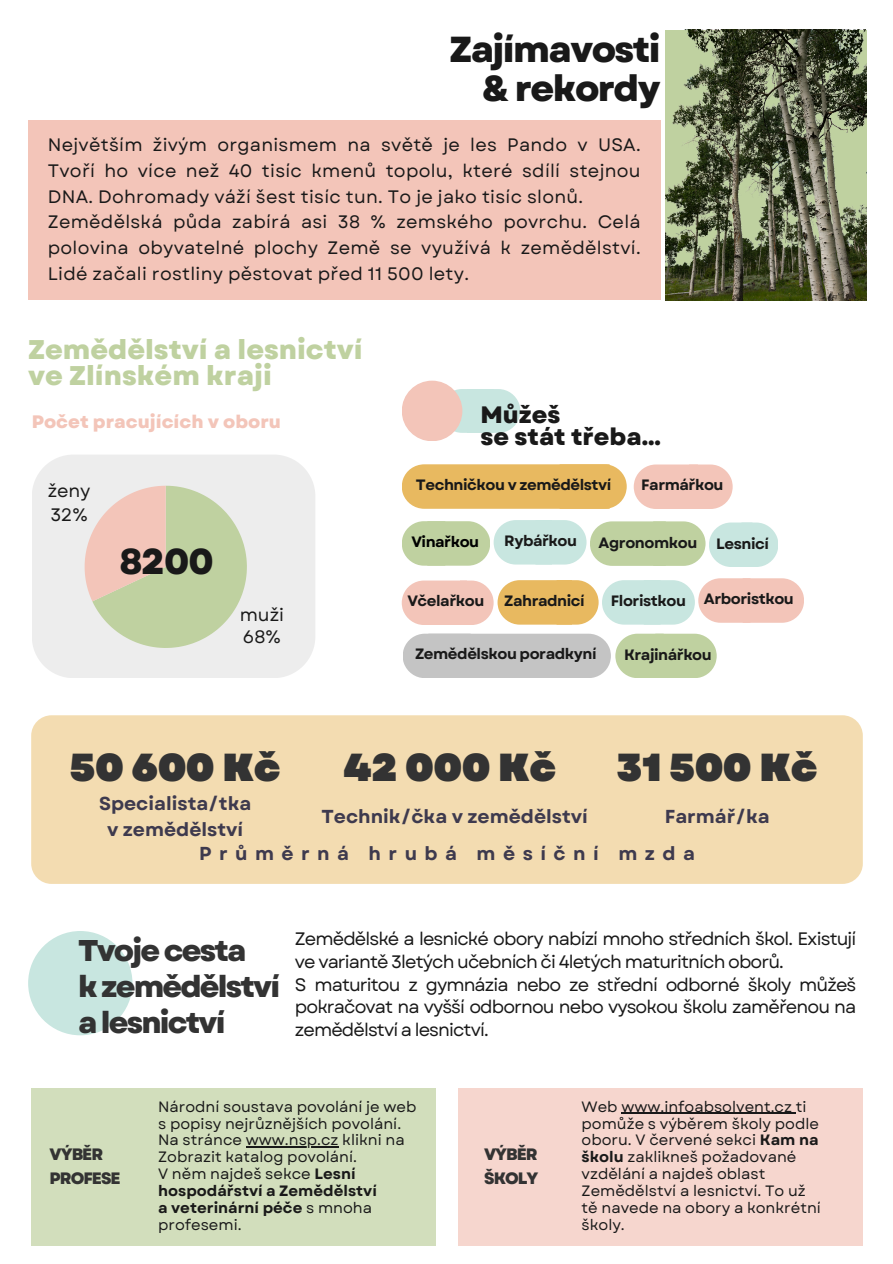
<style>
.page{position:relative;width:893px;height:1264px;background:#fff}
.page>*{position:absolute;margin:0;border:0;box-sizing:border-box;transform-origin:0 0}
.t1{font:900 39px "Garet";color:#333}
.t2{font:800 36.15px "Garet";letter-spacing:-.04em;color:#191919}
.t3{font:800 36px "Garet";color:#191919}
.t4{font:800 30px "Garet";letter-spacing:-.06em;color:#333}
.t5{font:800 27px "Garet";color:#bfd1a0}
.t6{font:800 23.7px "Garet";color:#191919}
.t7{font:700 18.75px "Garet";color:#3e3a4e}
.t8{font:700 18.75px "Garet";letter-spacing:.4em;color:#3e3a4e}
.t9{font:18px/25.8px "Garet";letter-spacing:-.05em;color:#191919;text-align:justify}
.t10{font:800 18px "Garet";color:#f3c5b9}
.t11{font:800 16.5px/23.7px "Garet";letter-spacing:-.06em;color:#333}
.t12{font:15px/16.8px "Garet";color:#191919}
.t13{font:700 15px "Garet";letter-spacing:-.03em;color:#191919}
.t14{font:700 15px/16.8px "Garet";color:#191919}
.t15{font:700 15px "Garet";letter-spacing:-.03em;color:#000}
.s1{font-weight:400}
.s2{font-weight:700}
</style>
<div class="page">
<div style="left:28px;top:121px;width:632px;height:179px;background:#f3c5b9"></div>
<div style="left:458px;top:1088px;width:404px;height:157px;background:#f6d6ce"></div>
<div style="left:28px;top:931px;width:104px;height:104px;background:#c8e6e0;border-radius:50%"></div>
<div style="left:32px;top:1088px;width:404px;height:157px;background:#d2debc"></div>
<div style="left:31px;top:715px;width:831px;height:168px;background:#f3dcb1;border-radius:20px"></div>
<img style="left:665px;top:30px;width:201px;height:270px">
<hr style="left:246px;top:1146px;width:92px;height:1px;background:#191919">
<hr style="left:621px;top:1112px;width:174px;height:1px;background:#191919">
<div style="left:32px;top:455px;width:283px;height:223px;background:#ededed"></div>
<svg style="left:85px;top:485px;width:162px;height:163px;background:#d6d4b7"></svg>
<svg style="left:453px;top:389px;width:67px;height:44px;background:#cce7e2"></svg>
<div style="left:402px;top:380px;width:60px;height:61px;background:#f3c5b9;border-radius:50%"></div>
<svg style="left:402px;top:464px;width:224px;height:45px;background:#e9bc67"></svg>
<svg style="left:633px;top:464px;width:99px;height:45px;background:#f4cbc0"></svg>
<svg style="left:402px;top:520px;width:376px;height:47px"></svg>
<svg style="left:401px;top:578px;width:403px;height:47px"></svg>
<svg style="left:403px;top:633px;width:313px;height:45px;background:#c7ccbe"></svg>
<p class="t2" style="left:449px;top:23px;width:212px">Zajímavosti</p>
<p class="t2" style="left:482px;top:63px;width:180px">&amp; rekordy</p>
<p class="t9" style="left:48px;top:132px;width:594px">Největším živým organismem na světě je les Pando v USA.<br>Tvoří ho více než 40 tisíc kmenů topolu, které sdílí stejnou DNA. Dohromady váží šest tisíc tun. To je jako tisíc slonů.</p>
<p class="t9" style="left:48px;top:209px;width:594px">Zemědělská půda zabírá asi 38 % zemského povrchu. Celá polovina obyvatelné plochy Země se využívá k zemědělství.<br>Lidé začali rostliny pěstovat před 11 500 lety.</p>
<p class="t5" style="left:28px;top:330px;width:336px">Zemědělství a lesnictví</p>
<p class="t5" style="left:28px;top:356px;width:245px">ve Zlínském kraji</p>
<p class="t10" style="left:32px;top:408px;width:251px">Počet pracujících v oboru</p>
<p class="t9" style="left:48px;top:478px;width:44px">ženy</p>
<p class="t9" style="left:50px;top:502px;width:39px">32%</p>
<p class="t3" style="left:120px;top:535px;width:95px">8200</p>
<p class="t9" style="left:240px;top:602px;width:46px">muži</p>
<p class="t9" style="left:243px;top:624px;width:39px">68%</p>
<p class="t6" style="left:480px;top:397px;width:81px">Můžeš</p>
<p class="t6" style="left:480px;top:419px;width:182px">se stát třeba...</p>
<p class="t13" style="left:416px;top:474px;width:197px">Techničkou v zemědělství</p>
<p class="t13" style="left:641px;top:474px;width:84px">Farmářkou</p>
<p class="t15" style="left:411px;top:531px;width:69px">Vinařkou</p>
<p class="t13" style="left:407px;top:590px;width:78px">Včelařkou</p>
<p class="t13" style="left:504px;top:530px;width:74px">Rybářkou</p>
<p class="t13" style="left:716px;top:532px;width:54px">Lesnicí</p>
<p class="t13" style="left:598px;top:531px;width:100px">Agronomkou</p>
<p class="t13" style="left:504px;top:590px;width:82px">Zahradnicí</p>
<p class="t13" style="left:704px;top:588px;width:91px">Arboristkou</p>
<p class="t13" style="left:611px;top:590px;width:77px">Floristkou</p>
<p class="t13" style="left:415px;top:643px;width:183px">Zemědělskou poradkyní</p>
<p class="t13" style="left:624px;top:644px;width:89px">Krajinářkou</p>
<p class="t1" style="left:70px;top:739px;width:212px">50 600 Kč</p>
<p class="t7" style="left:99px;top:790px;width:154px">Specialista/tka</p>
<p class="t7" style="left:107px;top:816px;width:138px">v zemědělství</p>
<p class="t1" style="left:343px;top:739px;width:214px">42 000 Kč</p>
<p class="t7" style="left:321px;top:802px;width:268px">Technik/čka v zemědělství</p>
<p class="t1" style="left:617px;top:739px;width:202px">31 500 Kč</p>
<p class="t7" style="left:664px;top:802px;width:106px">Farmář/ka</p>
<p class="t8" style="left:199px;top:840px;width:497px">Průměrná hrubá měsíční mzda</p>
<p class="t4" style="left:78px;top:928px;width:170px">Tvoje cesta</p>
<p class="t4" style="left:78px;top:964px;width:203px">k zemědělství</p>
<p class="t4" style="left:78px;top:1000px;width:149px">a lesnictví</p>
<p class="t9" style="left:295px;top:928px;width:563px;line-height:22.5px">Zemědělské a lesnické obory nabízí mnoho středních škol. Existují ve variantě 3letých učebních či 4letých maturitních oborů.</p>
<p class="t9" style="left:295px;top:973px;width:563px;line-height:22.5px">S maturitou z gymnázia nebo ze střední odborné školy můžeš pokračovat na vyšší odbornou nebo vysokou školu zaměřenou na zemědělství a lesnictví.</p>
<p class="t11" style="left:50px;top:1142px;width:73px">VÝBĚR<br>PROFESE</p>
<p class="t12" style="left:158px;top:1098px;width:260px">Národní soustava povolání je web s popisy nejrůznějších povolání.<br>Na stránce www.nsp.cz klikni na<br>Zobrazit katalog povolání.</p>
<p class="t14" style="left:158px;top:1165px;width:220px"><span class="s1">V něm najdeš sekce</span> Lesní hospodářství a Zemědělství</p>
<p class="t14" style="left:158px;top:1199px;width:215px">a veterinární péče <span class="s1">s mnoha profesemi.</span></p>
<p class="t11" style="left:484px;top:1142px;width:55px">VÝBĚR</p>
<p class="t11" style="left:484px;top:1166px;width:56px">ŠKOLY</p>
<p class="t12" style="left:581px;top:1098px;width:241px">Web www.infoabsolvent.cz ti pomůže s výběrem školy podle oboru. V červené sekci <span class="s2">Kam na školu</span> zaklikneš požadované vzdělání a najdeš oblast<br>Zemědělství a lesnictví. To už tě navede na obory a konkrétní školy.</p>
</div>
